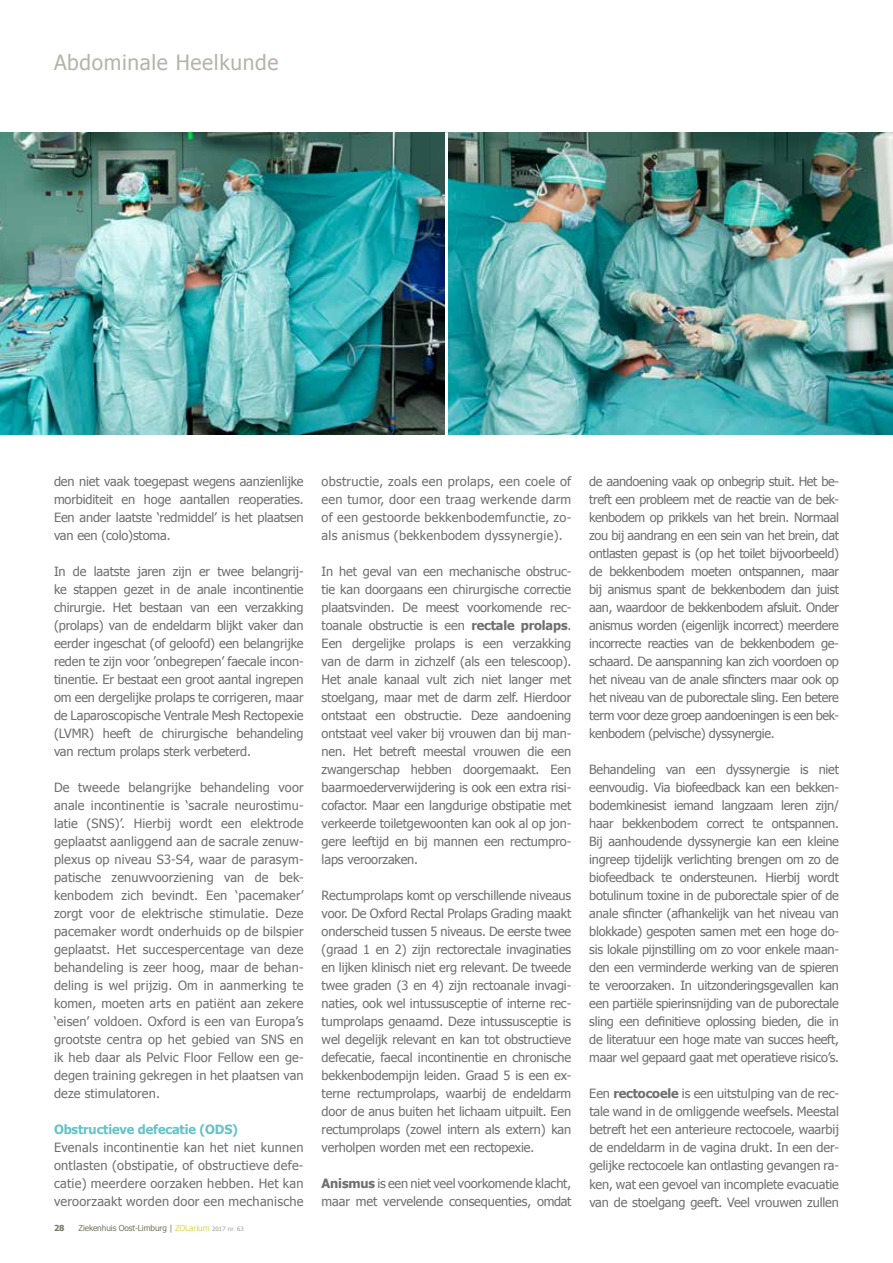
<style>
.page{position:relative;width:893px;height:1263px;background:#fff}
.page>*{position:absolute;margin:0;border:0;box-sizing:border-box;transform-origin:0 0}
.t1{font:21px "Tahoma";letter-spacing:.03em;color:#b6b4a9}
.t2{font:12.75px/18px "Tahoma";letter-spacing:-.01em;color:#706f6f;text-align:justify}
.t3{font:700 12.75px "Tahoma";letter-spacing:-.01em;color:#66c3c7}
.t4{font:8.25px "Tahoma";letter-spacing:-.01em;color:#767662}
.t5{font:700 8.25px "Tahoma";color:#767662}
.s1{color:#d8da4c}
.s2{font-size:6px;color:#9d9d9c}
.s3{font-size:6px;color:#d8da4c}
.s4{font-weight:700}
</style>
<div class="page">
<img style="left:0;top:132px;width:893px;height:302px">
<hr style="left:445px;top:132px;width:3px;height:310px;background:#fff">
<h1 class="t1" style="left:54px;top:49px;width:226px">Abdominale Heelkunde</h1>
<p class="t2" style="left:54px;top:472px;width:251px">den niet vaak toegepast wegens aanzienlijke morbiditeit en hoge aantallen reoperaties.<br>Een ander laatste ‘redmiddel’ is het plaatsen van een (colo)stoma.</p>
<p class="t2" style="left:54px;top:562px;width:251px">In de laatste jaren zijn er twee belangrij&shy;ke stappen gezet in de anale incontinentie chirurgie. Het bestaan van een verzakking (prolaps) van de endeldarm blijkt vaker dan eerder ingeschat (of geloofd) een belangrijke reden te zijn voor ’onbegrepen’ faecale incon&shy;tinentie. Er bestaat een groot aantal ingrepen om een dergelijke prolaps te corrigeren, maar de Laparoscopische Ventrale Mesh Rectopexie (LVMR) heeft de chirurgische behandeling van rectum prolaps sterk verbeterd.</p>
<p class="t2" style="left:54px;top:778px;width:251px">De tweede belangrijke behandeling voor anale incontinentie is ‘sacrale neurostimu&shy;latie (SNS)’. Hierbij wordt een elektrode geplaatst aanliggend aan de sacrale zenuw&shy;plexus op niveau S3-S4, waar de parasym&shy;patische zenuwvoorziening van de bek&shy;kenbodem zich bevindt. Een ‘pacemaker’ zorgt voor de elektrische stimulatie. Deze pacemaker wordt onderhuids op de bilspier geplaatst. Het succespercentage van deze behandeling is zeer hoog, maar de behan&shy;deling is wel prijzig. Om in aanmerking te komen, moeten arts en patiënt aan zekere ‘eisen’ voldoen. Oxford is een van Europa’s grootste centra op het gebied van SNS en ik heb daar als Pelvic Floor Fellow een ge&shy;degen training gekregen in het plaatsen van deze stimulatoren.</p>
<p class="t3" style="left:54px;top:1121px;width:186px">Obstructieve defecatie (ODS)</p>
<p class="t2" style="left:54px;top:1138px;width:251px">Evenals incontinentie kan het niet kunnen ontlasten (obstipatie, of obstructieve defe&shy;catie) meerdere oorzaken hebben. Het kan veroorzaakt worden door een mechanische</p>
<p class="t5" style="left:54px;top:1222px;width:12px">28</p>
<p class="t4" style="left:79px;top:1222px;width:167px">Ziekenhuis Oost-Limburg | <span class="s1">ZOLarium</span> <span class="s2">2017 nr</span><span class="s3">.</span> <span class="s2">63</span></p>
<p class="t2" style="left:322px;top:472px;width:251px">obstructie, zoals een prolaps, een coele of een tumor, door een traag werkende darm of een gestoorde bekkenbodemfunctie, zo&shy;als anismus (bekkenbodem dyssynergie).</p>
<p class="t2" style="left:322px;top:562px;width:251px">In het geval van een mechanische obstruc&shy;tie kan doorgaans een chirurgische correctie plaatsvinden. De meest voorkomende rec&shy;toanale obstructie is een <span class="s4">rectale prolaps</span>.<br>Een dergelijke prolaps is een verzakking van de darm in zichzelf (als een telescoop).<br>Het anale kanaal vult zich niet langer met stoelgang, maar met de darm zelf. Hierdoor ontstaat een obstructie. Deze aandoening ontstaat veel vaker bij vrouwen dan bij man&shy;nen. Het betreft meestal vrouwen die een zwangerschap hebben doorgemaakt. Een baarmoederverwijdering is ook een extra risi&shy;cofactor. Maar een langdurige obstipatie met verkeerde toiletgewoonten kan ook al op jon&shy;gere leeftijd en bij mannen een rectumpro&shy;laps veroorzaken.</p>
<p class="t2" style="left:322px;top:886px;width:251px">Rectumprolaps komt op verschillende niveaus voor. De Oxford Rectal Prolaps Grading maakt onderscheid tussen 5 niveaus. De eerste twee (graad 1 en 2) zijn rectorectale invaginaties en lijken klinisch niet erg relevant. De tweede twee graden (3 en 4) zijn rectoanale invagi&shy;naties, ook wel intussusceptie of interne rec&shy;tumprolaps genaamd. Deze intussusceptie is wel degelijk relevant en kan tot obstructieve defecatie, faecal incontinentie en chronische bekkenbodempijn leiden. Graad 5 is een ex&shy;terne rectumprolaps, waarbij de endeldarm door de anus buiten het lichaam uitpuilt. Een rectumprolaps (zowel intern als extern) kan verholpen worden met een rectopexie.</p>
<p class="t2" style="left:322px;top:1174px;width:251px"><span class="s4">Anismus</span> is een niet veel voorkomende klacht, maar met vervelende consequenties, omdat</p>
<p class="t2" style="left:589px;top:472px;width:251px">de aandoening vaak op onbegrip stuit. Het be&shy;treft een probleem met de reactie van de bek&shy;kenbodem op prikkels van het brein. Normaal zou bij aandrang en een sein van het brein, dat ontlasten gepast is (op het toilet bijvoorbeeld) de bekkenbodem moeten ontspannen, maar bij anismus spant de bekkenbodem dan juist aan, waardoor de bekkenbodem afsluit. Onder anismus worden (eigenlijk incorrect) meerdere incorrecte reacties van de bekkenbodem ge&shy;schaard. De aanspanning kan zich voordoen op het niveau van de anale sfincters maar ook op het niveau van de puborectale sling. Een betere term voor deze groep aandoeningen is een bek&shy;kenbodem (pelvische) dyssynergie.</p>
<p class="t2" style="left:589px;top:760px;width:251px">Behandeling van een dyssynergie is niet eenvoudig. Via biofeedback kan een bekken&shy;bodemkinesist iemand langzaam leren zijn/ haar bekkenbodem correct te ontspannen.<br>Bij aanhoudende dyssynergie kan een kleine ingreep tijdelijk verlichting brengen om zo de biofeedback te ondersteunen. Hierbij wordt botulinum toxine in de puborectale spier of de anale sfincter (afhankelijk van het niveau van blokkade) gespoten samen met een hoge do&shy;sis lokale pijnstilling om zo voor enkele maan&shy;den een verminderde werking van de spieren te veroorzaken. In uitzonderingsgevallen kan een partiële spierinsnijding van de puborectale sling een definitieve oplossing bieden, die in de literatuur een hoge mate van succes heeft, maar wel gepaard gaat met operatieve risico’s.</p>
<p class="t2" style="left:589px;top:1084px;width:251px">Een <span class="s4">rectocoele</span> is een uitstulping van de rec&shy;tale wand in de omliggende weefsels. Meestal betreft het een anterieure rectocoele, waarbij de endeldarm in de vagina drukt. In een der&shy;gelijke rectocoele kan ontlasting gevangen ra&shy;ken, wat een gevoel van incomplete evacuatie van de stoelgang geeft. Veel vrouwen zullen</p>
</div>
